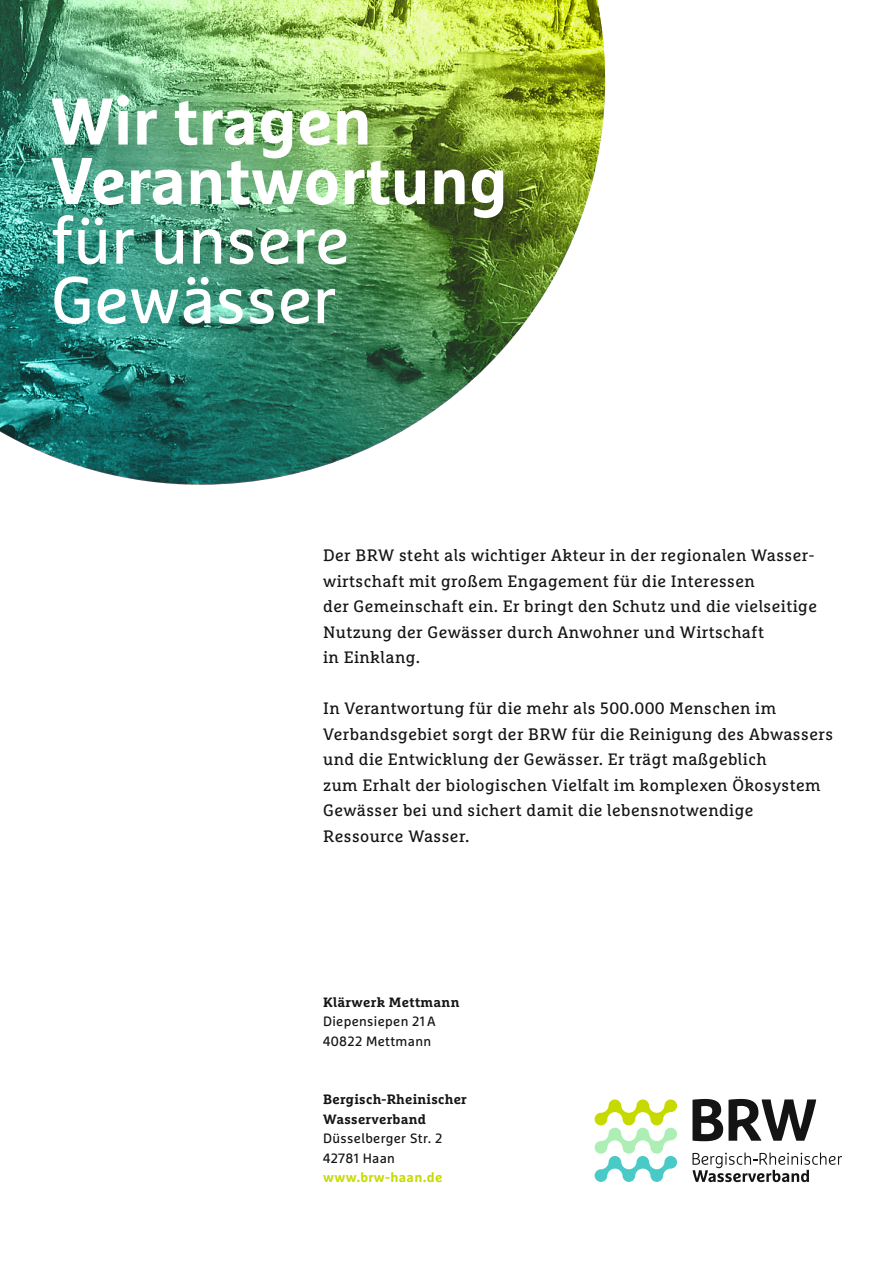
<style>
.page{position:relative;width:893px;height:1263px;background:#fff}
.page>*{position:absolute;margin:0;border:0;box-sizing:border-box;transform-origin:0 0}
.t1{font:700 66px/59.6px "Marselis Pro";color:#fff}
.t2{font:66px/59.6px "Marselis Pro";color:#fff}
.t3{font:16.5px/25.5px "Marselis Slab OT";letter-spacing:.025em;color:#131413}
.t4{font:13.5px/19.5px "Marselis Pro";letter-spacing:.025em;color:#131413}
.t5{font:700 13.5px/19.5px "Marselis Slab OT";letter-spacing:.02em;color:#131413}
.t6{font:700 13.5px "Marselis Pro";letter-spacing:.025em;color:#c7da00}
</style>
<div class="page">
<img style="left:0;top:0;width:605px;height:485px">
<svg style="left:595px;top:1099px;width:82px;height:83px"></svg>
<svg style="left:692px;top:1152px;width:150px;height:30px"></svg>
<svg style="left:692px;top:1099px;width:124px;height:42px"></svg>
<h1 class="t1" style="left:51px;top:90px;width:458px">Wir tragen<br>Verantwortung</h1>
<h1 class="t2" style="left:51px;top:210px;width:300px">für unsere<br>Gewässer</h1>
<p class="t3" style="left:323px;top:542px;width:495px">Der BRW steht als wichtiger Akteur in der regionalen Wasser&shy;wirtschaft mit großem Engagement für die Interessen<br>der Gemeinschaft ein. Er bringt den Schutz und die vielseitige Nutzung der Gewässer durch Anwohner und Wirtschaft<br>in Einklang.</p>
<p class="t3" style="left:323px;top:695px;width:511px">In Verantwortung für die mehr als 500.000 Menschen im Verbandsgebiet sorgt der BRW für die Reinigung des Abwassers und die Entwicklung der Gewässer. Er trägt maßgeblich<br>zum Erhalt der biologischen Vielfalt im komplexen Ökosystem Gewässer bei und sichert damit die lebensnotwendige Ressource Wasser.</p>
<p class="t5" style="left:323px;top:992px;width:138px">Klärwerk Mettmann</p>
<p class="t4" style="left:323px;top:1011px;width:114px">Diepensiepen 21 A<br>40822 Mettmann</p>
<p class="t5" style="left:323px;top:1089px;width:145px">Bergisch-Rheinischer<br>Wasserverband</p>
<p class="t4" style="left:323px;top:1128px;width:121px">Düsselberger Str. 2<br>42781 Haan</p>
<p class="t6" style="left:323px;top:1169px;width:121px">www.brw-haan.de</p>
</div>
